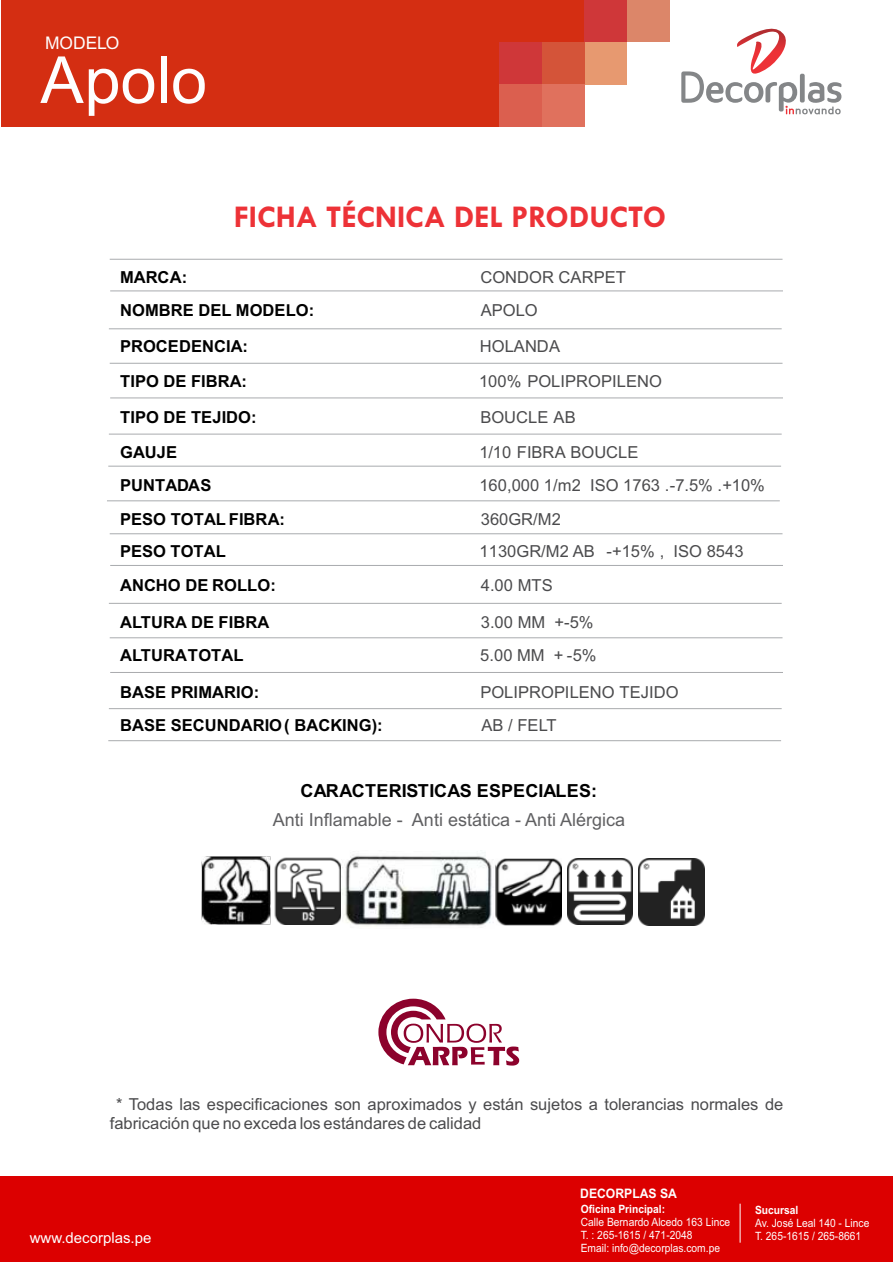
<style>
.page{position:relative;width:893px;height:1263px;background:#fff}
.page>*{position:absolute;margin:0;border:0;box-sizing:border-box;transform-origin:0 0}
.t1{font:64.95px "Arial";color:#fefefe}
.t2{font:700 31.8px "Tw Cen";color:#ed3237}
.t3{font:18px "Arial";color:#606062}
.t4{font:700 18px "Arial";color:#000}
.t5{font:17.4px "Arial";color:#fefefe}
.t6{font:16.5px/18.5px "Arial";color:#4b4b4d}
.t7{font:700 16.5px "Arial";color:#000}
.t8{font:15px "Arial";color:#fefefe}
.t9{font:700 13.05px "Arial Narrow";color:#fefefe;scale:1.13 1}
.t10{font:11.4px/12.9px "Arial Narrow";color:#fefefe;scale:1.1 1}
.t11{font:700 11.4px "Arial Narrow";color:#fefefe;scale:1.1 1}
</style>
<div class="page">
<div style="left:1px;top:0;width:583px;height:127px;background:#d42e12"></div>
<div style="left:584px;top:0;width:43px;height:42px;background:#cf3739"></div>
<div style="left:627px;top:0;width:43px;height:42px;background:#dc8669"></div>
<div style="left:584px;top:42px;width:43px;height:43px;background:#e79970"></div>
<div style="left:542px;top:42px;width:42px;height:43px;background:#d45439"></div>
<div style="left:542px;top:84px;width:42px;height:43px;background:#e0715d"></div>
<div style="left:499px;top:42px;width:43px;height:43px;background:#cf3739"></div>
<div style="left:499px;top:84px;width:43px;height:43px;background:#db5f4f"></div>
<div style="left:0;top:1176px;width:893px;height:86px;background:#dc0000"></div>
<svg style="left:681px;top:28px;width:160px;height:86px"></svg>
<hr style="left:110px;top:259px;width:672px;height:1px;background:#a9abae">
<hr style="left:110px;top:290px;width:673px;height:1px;background:#a9abae">
<hr style="left:109px;top:328px;width:673px;height:1px;background:#a9abae">
<hr style="left:110px;top:363px;width:672px;height:1px;background:#a9abae">
<hr style="left:110px;top:397px;width:673px;height:1px;background:#a9abae">
<hr style="left:109px;top:434px;width:673px;height:1px;background:#a9abae">
<hr style="left:108px;top:466px;width:673px;height:1px;background:#a9abae">
<hr style="left:107px;top:500px;width:673px;height:1px;background:#a9abae">
<hr style="left:110px;top:533px;width:672px;height:1px;background:#a9abae">
<hr style="left:110px;top:565px;width:673px;height:1px;background:#a9abae">
<hr style="left:109px;top:603px;width:673px;height:1px;background:#a9abae">
<hr style="left:110px;top:637px;width:672px;height:1px;background:#a9abae">
<hr style="left:110px;top:672px;width:673px;height:1px;background:#a9abae">
<hr style="left:109px;top:708px;width:673px;height:1px;background:#a9abae">
<hr style="left:108px;top:740px;width:673px;height:1px;background:#a9abae">
<hr style="left:740px;top:1204px;width:1px;height:39px;background:#fefefe">
<svg style="left:378px;top:999px;width:141px;height:66px"></svg>
<img style="left:274px;top:857px;width:68px;height:67px">
<img style="left:638px;top:859px;width:67px;height:66px">
<img style="left:567px;top:859px;width:66px;height:66px">
<img style="left:342px;top:855px;width:152px;height:71px">
<img style="left:201px;top:856px;width:70px;height:69px">
<img style="left:495px;top:858px;width:67px;height:67px">
<p class="t5" style="left:45px;top:36px;width:76px">MODELO</p>
<h1 class="t1" style="left:40px;top:56px;width:168px">Apolo</h1>
<h2 class="t2" style="left:234px;top:205px;width:434px">FICHA TÉCNICA DEL PRODUCTO</h2>
<p class="t7" style="left:120px;top:271px;width:69px">MARCA:</p>
<p class="t6" style="left:480px;top:270px;width:147px">CONDOR CARPET</p>
<p class="t7" style="left:120px;top:304px;width:196px">NOMBRE DEL MODELO:</p>
<p class="t6" style="left:481px;top:303px;width:58px">APOLO</p>
<p class="t7" style="left:120px;top:340px;width:129px">PROCEDENCIA:</p>
<p class="t6" style="left:480px;top:338px;width:82px">HOLANDA</p>
<p class="t7" style="left:120px;top:375px;width:128px">TIPO DE FIBRA:</p>
<p class="t6" style="left:479px;top:374px;width:184px">100% POLIPROPILENO</p>
<p class="t7" style="left:120px;top:411px;width:138px">TIPO DE TEJIDO:</p>
<p class="t6" style="left:480px;top:409px;width:97px">BOUCLE AB</p>
<p class="t7" style="left:120px;top:446px;width:59px">GAUJE</p>
<p class="t6" style="left:479px;top:444px;width:161px">1/10 FIBRA BOUCLE</p>
<p class="t7" style="left:120px;top:479px;width:93px">PUNTADAS</p>
<p class="t6" style="left:479px;top:477px;width:103px">160,000 1/m2</p>
<p class="t6" style="left:590px;top:477px;width:176px">ISO 1763 .-7.5% .+10%</p>
<p class="t7" style="left:120px;top:513px;width:166px">PESO TOTAL FIBRA:</p>
<p class="t6" style="left:481px;top:512px;width:82px">360GR/M2</p>
<p class="t7" style="left:120px;top:545px;width:107px">PESO TOTAL</p>
<p class="t6" style="left:480px;top:544px;width:266px">1130GR/M2 AB -+15% , ISO 8543</p>
<p class="t7" style="left:120px;top:579px;width:157px">ANCHO DE ROLLO:</p>
<p class="t6" style="left:481px;top:578px;width:73px">4.00 MTS</p>
<p class="t7" style="left:120px;top:616px;width:151px">ALTURA DE FIBRA</p>
<p class="t6" style="left:481px;top:614px;width:66px">3.00 MM</p>
<p class="t6" style="left:555px;top:614px;width:41px">+-5%</p>
<p class="t7" style="left:120px;top:649px;width:125px">ALTURATOTAL</p>
<p class="t6" style="left:480px;top:648px;width:118px">5.00 MM + -5%</p>
<p class="t7" style="left:120px;top:686px;width:141px">BASE PRIMARIO:</p>
<p class="t6" style="left:480px;top:684px;width:200px">POLIPROPILENO TEJIDO</p>
<p class="t7" style="left:120px;top:719px;width:264px">BASE SECUNDARIO( BACKING):</p>
<p class="t6" style="left:482px;top:718px;width:77px">AB / FELT</p>
<p class="t4" style="left:300px;top:784px;width:298px">CARACTERISTICAS ESPECIALES:</p>
<p class="t3" style="left:273px;top:812px;width:354px">Anti Inflamable - Anti estática - Anti Alérgica</p>
<p class="t6" style="left:110px;top:1097px;width:675px;text-indent:6px">* Todas las especificaciones son aproximados y están sujetos a tolerancias normales de fabricación que no exceda los estándares de calidad</p>
<p class="t8" style="left:30px;top:1232px;width:123px">www.decorplas.pe</p>
<p class="t9" style="left:580px;top:1188px;width:87px">DECORPLAS SA</p>
<p class="t11" style="left:581px;top:1205px;width:78px">Oficina Principal:</p>
<p class="t10" style="left:581px;top:1217px;width:137px">Calle Bernardo Alcedo 163 Lince<br>T. : 265-1615 / 471-2048<br>Email: info@decorplas.com.pe</p>
<p class="t11" style="left:755px;top:1206px;width:41px">Sucursal</p>
<p class="t10" style="left:755px;top:1218px;width:105px">Av. José Leal 140 - Lince<br>T. 265-1615 / 265-8661</p>
</div>
